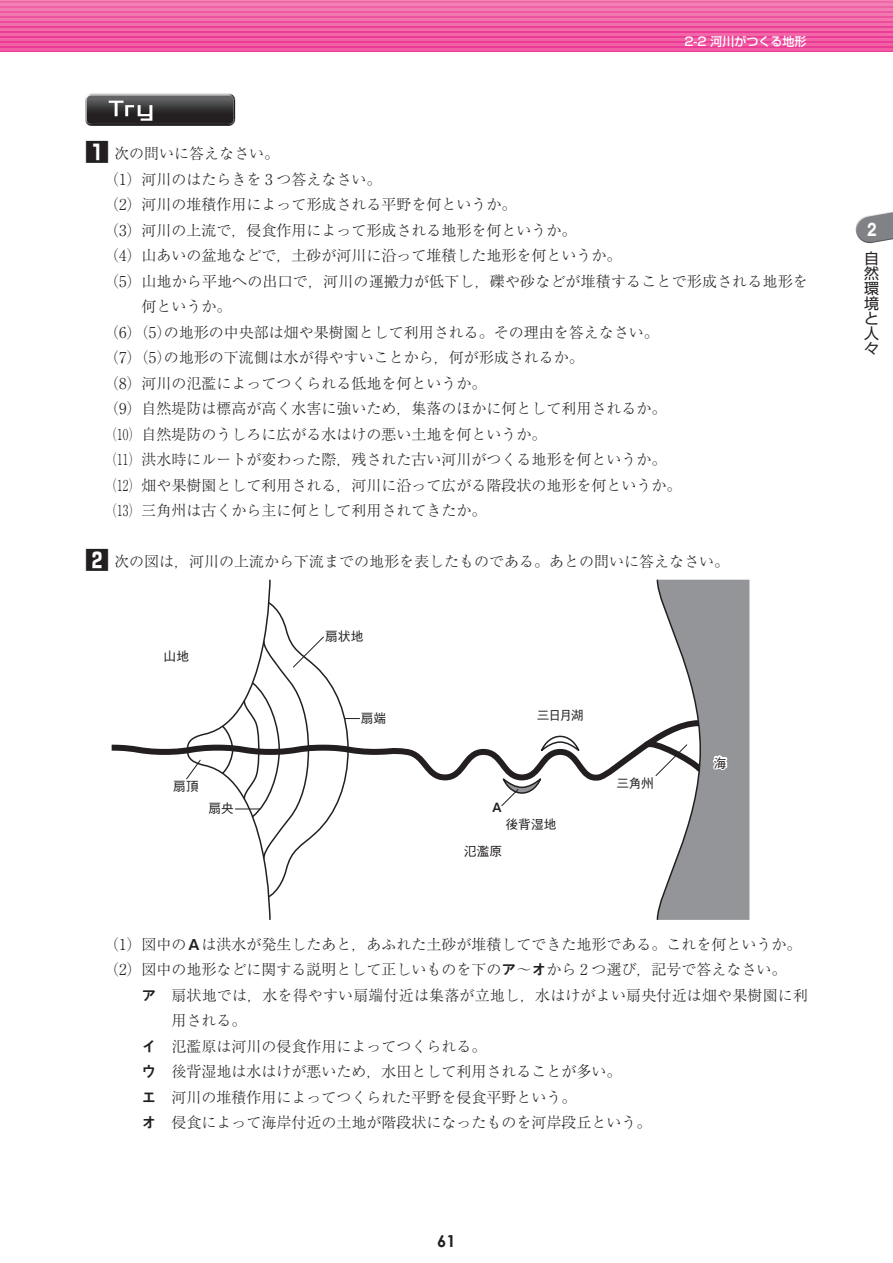
<style>
.page{position:relative;width:893px;height:1263px;background:#fff}
.page>*{position:absolute;margin:0;border:0;box-sizing:border-box;transform-origin:0 0}
.t1{font:700 16.5px "Century Gothic";color:#231f20}
.t2{font:700 16.5px "Gothic MB101 Pr 6";color:#fff;scale:.75 1}
.t3{font:300 15px "Ryumin Pr 6";color:#231f20}
.t4{font:300 15px "Ryumin Pr 6";color:#231f20;scale:.75 1}
.t5{font:15px/15px "Shin Go Pr 6";color:#231f20;text-align:justify}
.t6{font:500 12.75px "Gothic BBB Pro";color:#231f20}
.t7{font:12.75px "Midashi Go Pr 6 MB31";color:#231f20}
.t8{font:500 12px "Shin Go Pr 6";color:#fff}
.s1{font-family:"Shin Go Pr 6";font-weight:700;font-size:24px}
.s2{font-family:"Midashi Go Pr 6 MB31";font-weight:400}
</style>
<div class="page">
<svg style="left:0;top:0;width:893px;height:52px;background:#ee55a0"></svg>
<hr style="left:1px;top:0;width:892px;height:1px;background:#f284b4">
<hr style="left:1px;top:4px;width:892px;height:2px;background:#f181b2">
<hr style="left:1px;top:9px;width:892px;height:2px;background:#f17cb0">
<hr style="left:1px;top:14px;width:892px;height:2px;background:#f178ae">
<hr style="left:1px;top:19px;width:892px;height:2px;background:#f174ad">
<hr style="left:1px;top:24px;width:892px;height:2px;background:#f16fab">
<hr style="left:1px;top:29px;width:892px;height:2px;background:#f16ca9">
<hr style="left:1px;top:34px;width:892px;height:2px;background:#f168a8">
<hr style="left:1px;top:39px;width:892px;height:2px;background:#f064a6">
<hr style="left:1px;top:44px;width:892px;height:2px;background:#f060a4">
<hr style="left:1px;top:49px;width:892px;height:2px;background:#ef5ca3">
<svg style="left:85px;top:94px;width:150px;height:32px;background:#4d4c4d"></svg>
<svg style="left:855px;top:211px;width:38px;height:33px"></svg>
<svg style="left:112px;top:580px;width:637px;height:340px"></svg>
<p class="t8" style="left:684px;top:31px;width:123px">2-2 河川がつくる地形</p>
<p class="t3" style="left:85px;top:142px;width:195px"><span class="s1">1</span> 次の問いに答えなさい。</p>
<p class="t3" style="left:104px;top:167px;width:279px">（1）河川のはたらきを３つ答えなさい。</p>
<p class="t3" style="left:104px;top:193px;width:414px">（2）河川の堆積作用によって形成される平野を何というか。</p>
<p class="t3" style="left:104px;top:218px;width:474px">（3）河川の上流で，侵食作用によって形成される地形を何というか。</p>
<p class="t3" style="left:104px;top:244px;width:519px">（4）山あいの盆地などで，土砂が河川に沿って堆積した地形を何というか。</p>
<p class="t3" style="left:104px;top:269px;width:705px">（5）山地から平地への出口で，河川の運搬力が低下し，礫や砂などが堆積することで形成される地形を</p>
<p class="t3" style="left:141px;top:295px;width:92px">何というか。</p>
<p class="t3" style="left:104px;top:320px;width:556px">（6）（5）の地形の中央部は畑や果樹園として利用される。その理由を答えなさい。</p>
<p class="t3" style="left:104px;top:346px;width:481px">（7）（5）の地形の下流側は水が得やすいことから，何が形成されるか。</p>
<p class="t3" style="left:104px;top:371px;width:384px">（8）河川の氾濫によってつくられる低地を何というか。</p>
<p class="t3" style="left:104px;top:397px;width:564px">（9）自然堤防は標高が高く水害に強いため，集落のほかに何として利用されるか。</p>
<p class="t4" style="left:106px;top:422px;width:589px">（10） 自然堤防のうしろに広がる水はけの悪い土地を何というか。</p>
<p class="t4" style="left:106px;top:448px;width:749px">（11） 洪水時にルートが変わった際，残された古い河川がつくる地形を何というか。</p>
<p class="t4" style="left:106px;top:473px;width:769px">（12） 畑や果樹園として利用される，河川に沿って広がる階段状の地形を何というか。</p>
<p class="t4" style="left:106px;top:499px;width:509px">（13） 三角州は古くから主に何として利用されてきたか。</p>
<p class="t3" style="left:85px;top:550px;width:645px"><span class="s1">2</span> 次の図は，河川の上流から下流までの地形を表したものである。あとの問いに答えなさい。</p>
<p class="t6" style="left:164px;top:646px;width:27px">山地</p>
<p class="t6" style="left:173px;top:776px;width:27px">扇頂</p>
<p class="t6" style="left:208px;top:798px;width:27px">扇央</p>
<p class="t6" style="left:325px;top:626px;width:40px">扇状地</p>
<p class="t6" style="left:361px;top:708px;width:27px">扇端</p>
<p class="t6" style="left:537px;top:705px;width:48px">三日月湖</p>
<p class="t7" style="left:492px;top:797px;width:11px">A</p>
<p class="t6" style="left:505px;top:813px;width:52px">後背湿地</p>
<p class="t6" style="left:464px;top:841px;width:40px">氾濫原</p>
<p class="t6" style="left:616px;top:773px;width:39px">三角州</p>
<p class="t6" style="left:714px;top:752px;width:14px">海</p>
<p class="t3" style="left:104px;top:932px;width:699px">（1）図中の<span class="s2">Ａ</span>は洪水が発生したあと，あふれた土砂が堆積してできた地形である。これを何というか。</p>
<p class="t3" style="left:104px;top:958px;width:684px">（2）図中の地形などに関する説明として正しいものを下の<span class="s2">ア</span>～<span class="s2">オ</span>から２つ選び，記号で答えなさい。</p>
<p class="t3" style="left:141px;top:983px;width:668px"><span class="s2">ア</span> 扇状地では，水を得やすい扇端付近は集落が立地し，水はけがよい扇央付近は畑や果樹園に利</p>
<p class="t3" style="left:171px;top:1009px;width:76px">用される。</p>
<p class="t3" style="left:141px;top:1034px;width:346px"><span class="s2">イ</span> 氾濫原は河川の侵食作用によってつくられる。</p>
<p class="t3" style="left:141px;top:1060px;width:481px"><span class="s2">ウ</span> 後背湿地は水はけが悪いため，水田として利用されることが多い。</p>
<p class="t3" style="left:141px;top:1085px;width:436px"><span class="s2">エ</span> 河川の堆積作用によってつくられた平野を侵食平野という。</p>
<p class="t3" style="left:141px;top:1111px;width:511px"><span class="s2">オ</span> 侵食によって海岸付近の土地が階段状になったものを河岸段丘という。</p>
<p class="t1" style="left:437px;top:1228px;width:20px">61</p>
<p class="t2" style="left:867px;top:216px;width:14px">2</p>
<p class="t5" style="left:864px;top:249px;width:16px">自然環境と人々</p>
</div>
